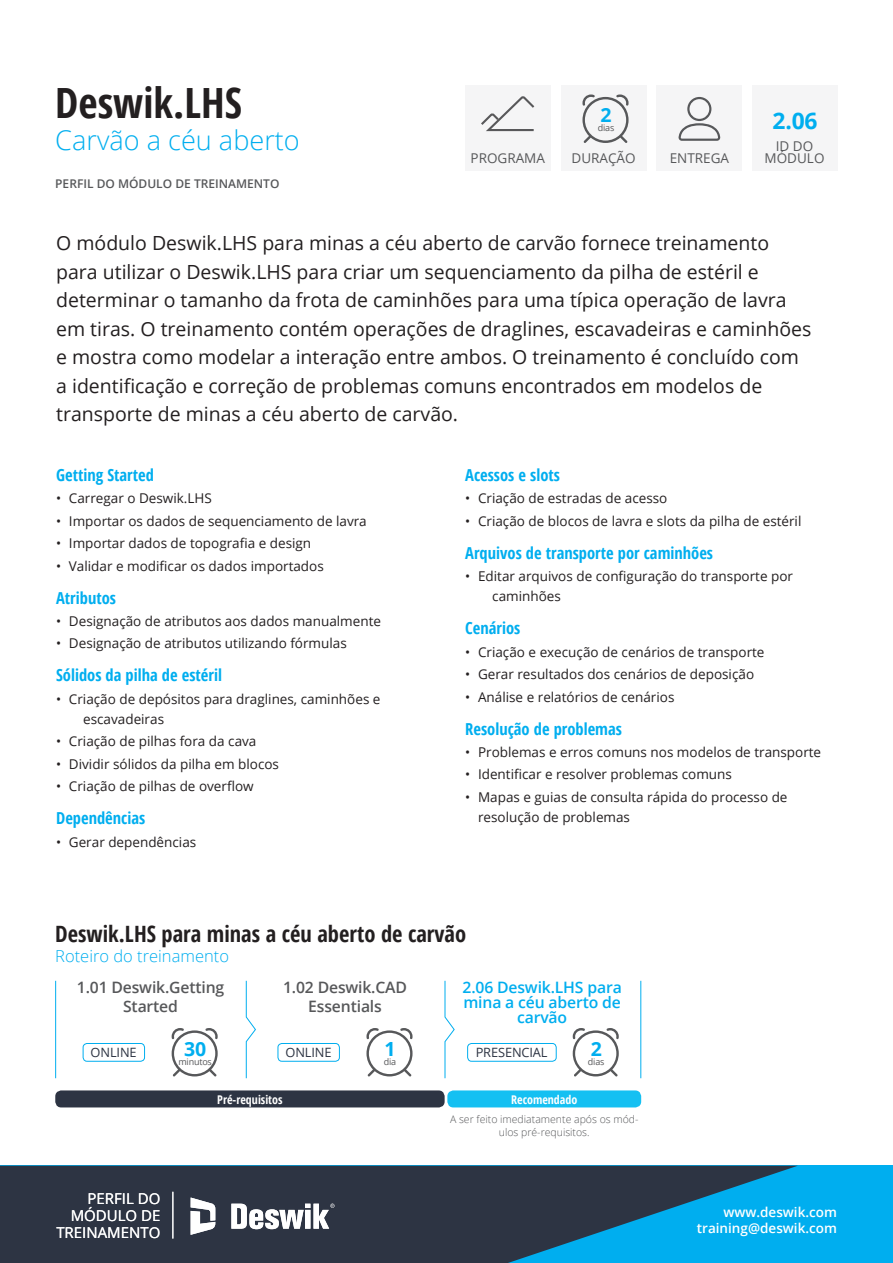
<style>
.page{position:relative;width:893px;height:1263px;background:#fff}
.page>*{position:absolute;margin:0;border:0;box-sizing:border-box;transform-origin:0 0}
.t1{font:700 condensed 41.7px "Open Sans";color:#231f20}
.t2{font:300 27.15px "Open Sans";color:#00aeef}
.t3{font:700 22.8px "Open Sans";color:#00aeef}
.t4{font:700 condensed 22.5px "Open Sans";color:#231f20}
.t5{font:19.5px/28.5px "Open Sans";color:#231f20}
.t6{font:700 19.5px "Open Sans";color:#00aeef}
.t7{font:700 condensed 16.5px "Open Sans";color:#00aeef}
.t8{font:300 16.5px "Open Sans";color:#00aeef}
.t9{font:600 15.75px/18.9px "Open Sans";letter-spacing:-.01em;color:#57585a;text-align:center}
.t10{font:600 15.75px/15px "Open Sans";letter-spacing:-.01em;color:#00aeef;text-align:center}
.t11{font:15px/17.2px "Open Sans";color:#fff;text-align:right}
.t12{font:13.5px/20.2px "Open Sans";color:#231f20}
.t13{font:600 13.5px "Open Sans";color:#fff}
.t14{font:13.5px/12px "Open Sans";color:#57585a;text-align:center}
.t15{font:12.9px "Open Sans";letter-spacing:-.01em;color:#2d3443}
.t16{font:600 12px "Open Sans";color:#57585a}
.t17{font:700 condensed 12px "Open Sans";color:#fff}
.t18{font:300 10.5px/13.5px "Open Sans";color:#57585a;text-align:center}
.t19{font:9px "Open Sans";letter-spacing:-.02em;color:#57585a}
</style>
<div class="page">
<div style="left:0;top:1166px;width:893px;height:97px;background:#00aeef"></div>
<svg style="left:573px;top:1028px;width:46px;height:48px"></svg>
<svg style="left:444px;top:980px;width:11px;height:99px"></svg>
<hr style="left:640px;top:981px;width:1px;height:97px;background:#00aeef">
<div style="left:55px;top:1090px;width:390px;height:17px;background:#2d3443;border-radius:6px"></div>
<div style="left:447px;top:1090px;width:194px;height:17px;background:#15c0f2;border-radius:6px"></div>
<div style="left:467px;top:1043px;width:90px;height:18px;border:1px solid #00aeef;border-radius:4px"></div>
<div style="left:561px;top:85px;width:85px;height:85px;background:#f5f5f6"></div>
<svg style="left:582px;top:94px;width:47px;height:49px"></svg>
<div style="left:657px;top:85px;width:85px;height:85px;background:#f5f5f6"></div>
<svg style="left:679px;top:97px;width:41px;height:44px"></svg>
<div style="left:465px;top:85px;width:85px;height:85px;background:#f5f5f6"></div>
<svg style="left:0;top:1166px;width:797px;height:97px;fill:#2d3443"></svg>
<svg style="left:481px;top:96px;width:53px;height:36px"></svg>
<svg style="left:172px;top:1028px;width:46px;height:48px"></svg>
<svg style="left:366px;top:1028px;width:47px;height:48px"></svg>
<svg style="left:246px;top:980px;width:10px;height:99px"></svg>
<hr style="left:55px;top:981px;width:1px;height:97px;background:#00aeef">
<div style="left:83px;top:1043px;width:62px;height:18px;border:1px solid #00aeef;border-radius:4px"></div>
<div style="left:278px;top:1043px;width:62px;height:18px;border:1px solid #00aeef;border-radius:4px"></div>
<hr style="left:172px;top:1192px;width:1px;height:46px;background:#fff">
<svg style="left:231px;top:1204px;width:103px;height:25px;background:#a4a7ae"></svg>
<svg style="left:191px;top:1197px;width:24px;height:38px"></svg>
<div style="left:753px;top:85px;width:85px;height:85px;background:#f5f5f6"></div>
<p class="t1" style="left:55px;top:73px;width:188px">Deswik.LHS</p>
<p class="t2" style="left:55px;top:122px;width:246px">Carvão a céu aberto</p>
<p class="t16" style="left:55px;top:175px;width:226px">PERFIL DO MÓDULO DE TREINAMENTO</p>
<p class="t6" style="left:600px;top:101px;width:13px">2</p>
<p class="t19" style="left:598px;top:122px;width:18px">dias</p>
<p class="t14" style="left:471px;top:151px;width:76px">PROGRAMA</p>
<p class="t14" style="left:571px;top:151px;width:66px">DURAÇÃO</p>
<p class="t14" style="left:670px;top:151px;width:61px">ENTREGA</p>
<p class="t3" style="left:773px;top:104px;width:46px">2.06</p>
<p class="t14" style="left:765px;top:140px;width:61px">ID DO<br>MÓDULO</p>
<p class="t5" style="left:56px;top:229px;width:757px">O módulo Deswik.LHS para minas a céu aberto de carvão fornece treinamento para utilizar o Deswik.LHS para criar um sequenciamento da pilha de estéril e determinar o tamanho da frota de caminhões para uma típica operação de lavra em tiras. O treinamento contém operações de draglines, escavadeiras e caminhões e mostra como modelar a interação entre ambos. O treinamento é concluído com a identificação e correção de problemas comuns encontrados em modelos de transporte de minas a céu aberto de carvão.</p>
<p class="t7" style="left:56px;top:463px;width:99px">Getting Started</p>
<p class="t12" style="left:56px;top:488px;width:157px">• Carregar o Deswik.LHS</p>
<p class="t12" style="left:56px;top:510px;width:312px">• Importar os dados de sequenciamento de lavra</p>
<p class="t12" style="left:56px;top:533px;width:257px">• Importar dados de topografia e design</p>
<p class="t12" style="left:56px;top:555px;width:269px">• Validar e modificar os dados importados</p>
<p class="t7" style="left:56px;top:586px;width:61px">Atributos</p>
<p class="t12" style="left:56px;top:611px;width:326px">• Designação de atributos aos dados manualmente</p>
<p class="t12" style="left:56px;top:633px;width:292px">• Designação de atributos utilizando fórmulas</p>
<p class="t7" style="left:56px;top:664px;width:167px">Sólidos da pilha de estéril</p>
<p class="t12" style="left:83px;top:688px;width:299px;text-indent:-27px">• Criação de depósitos para draglines, caminhões e escavadeiras</p>
<p class="t12" style="left:56px;top:731px;width:202px">• Criação de pilhas fora da cava</p>
<p class="t12" style="left:56px;top:753px;width:224px">• Dividir sólidos da pilha em blocos</p>
<p class="t12" style="left:56px;top:776px;width:199px">• Criação de pilhas de overflow</p>
<p class="t7" style="left:56px;top:807px;width:91px">Dependências</p>
<p class="t12" style="left:56px;top:831px;width:142px">• Gerar dependências</p>
<p class="t7" style="left:465px;top:463px;width:96px">Acessos e slots</p>
<p class="t12" style="left:465px;top:488px;width:204px">• Criação de estradas de acesso</p>
<p class="t12" style="left:465px;top:510px;width:338px">• Criação de blocos de lavra e slots da pilha de estéril</p>
<p class="t7" style="left:465px;top:541px;width:249px">Arquivos de transporte por caminhões</p>
<p class="t12" style="left:492px;top:566px;width:302px;text-indent:-27px">• Editar arquivos de configuração do transporte por caminhões</p>
<p class="t7" style="left:465px;top:617px;width:57px">Cenários</p>
<p class="t12" style="left:465px;top:641px;width:301px">• Criação e execução de cenários de transporte</p>
<p class="t12" style="left:465px;top:664px;width:290px">• Gerar resultados dos cenários de deposição</p>
<p class="t12" style="left:465px;top:686px;width:211px">• Análise e relatórios de cenários</p>
<p class="t7" style="left:465px;top:717px;width:158px">Resolução de problemas</p>
<p class="t12" style="left:465px;top:742px;width:357px">• Problemas e erros comuns nos modelos de transporte</p>
<p class="t12" style="left:465px;top:764px;width:268px">• Identificar e resolver problemas comuns</p>
<p class="t12" style="left:478px;top:786px;width:311px;text-indent:-13px">• Mapas e guias de consulta rápida do processo de resolução de problemas</p>
<p class="t4" style="left:55px;top:918px;width:412px">Deswik.LHS para minas a céu aberto de carvão</p>
<p class="t8" style="left:55px;top:944px;width:175px">Roteiro do treinamento</p>
<p class="t10" style="left:462px;top:979px;width:161px">2.06 Deswik.LHS para mina a céu aberto de carvão</p>
<p class="t6" style="left:591px;top:1035px;width:13px">2</p>
<p class="t19" style="left:588px;top:1055px;width:18px">dias</p>
<p class="t17" style="left:217px;top:1091px;width:67px">Pré-requisitos</p>
<p class="t17" style="left:511px;top:1091px;width:68px">Recomendado</p>
<p class="t9" style="left:77px;top:977px;width:149px">1.01 Deswik.Getting<br>Started</p>
<p class="t9" style="left:283px;top:977px;width:126px">1.02 Deswik.CAD<br>Essentials</p>
<p class="t6" style="left:184px;top:1035px;width:24px">30</p>
<p class="t19" style="left:178px;top:1055px;width:35px">minutos</p>
<p class="t6" style="left:384px;top:1035px;width:13px">1</p>
<p class="t19" style="left:384px;top:1055px;width:14px">dia</p>
<p class="t15" style="left:91px;top:1043px;width:48px">ONLINE</p>
<p class="t15" style="left:285px;top:1043px;width:48px">ONLINE</p>
<p class="t15" style="left:476px;top:1043px;width:73px">PRESENCIAL</p>
<p class="t11" style="left:56px;top:1189px;width:106px">PERFIL DO<br>MÓDULO DE<br>TREINAMENTO</p>
<p class="t18" style="left:450px;top:1112px;width:190px">A ser feito imediatamente após os mód&shy;ulos pré-requisitos.</p>
<p class="t13" style="left:723px;top:1203px;width:115px">www.deswik.com</p>
<p class="t13" style="left:697px;top:1219px;width:142px">training@deswik.com</p>
</div>
